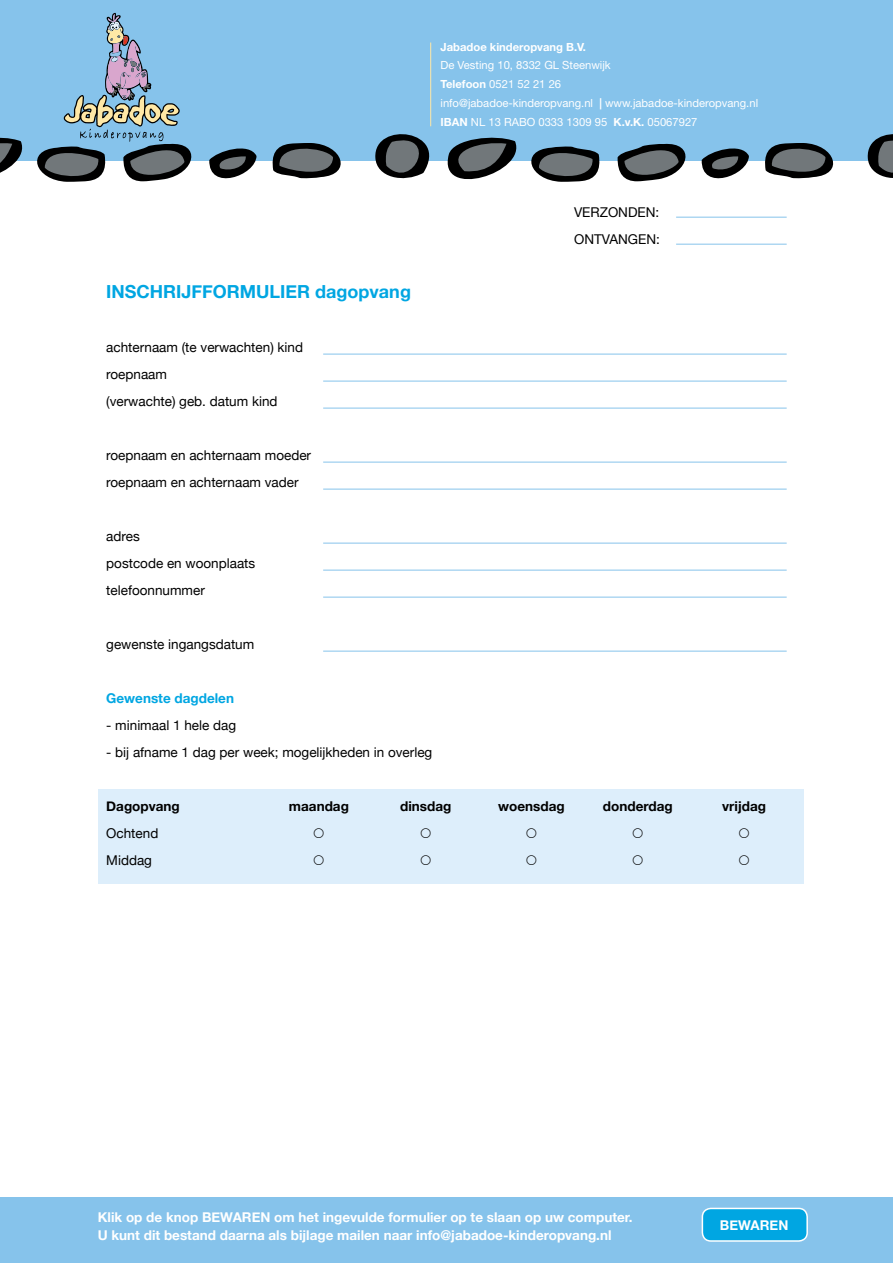
<style>
.page{position:relative;width:893px;height:1263px;background:#fff}
.page>*{position:absolute;margin:0;border:0;box-sizing:border-box;transform-origin:0 0}
.t1{font:700 18px "Helvetica Neue";color:#00a6e2}
.t2{font:13.5px/27px "Helvetica Neue";color:#000}
.t3{font:700 13.5px/18px "Helvetica Neue";color:#fff}
.t4{font:700 13.5px "Helvetica Neue";color:#000}
.t5{font:700 13.5px "Helvetica Neue";color:#00a6e2}
.t6{font:11.25px/18.8px "Helvetica Neue LT Std";color:#fff}
.t7{font:700 11.25px "Helvetica Neue LT Std";color:#fff}
.s1{font-weight:700}
</style>
<div class="page">
<div style="left:98px;top:789px;width:706px;height:95px;background:#ddeefb"></div>
<div style="left:0;top:0;width:893px;height:160px;background:#86c3eb"></div>
<div style="left:0;top:1197px;width:893px;height:66px;background:#86c3eb"></div>
<hr style="left:430px;top:43px;width:1px;height:83px;background:#ffe8a6">
<svg style="left:208px;top:148px;width:48px;height:31px"></svg>
<svg style="left:271px;top:143px;width:82px;height:36px"></svg>
<svg style="left:373px;top:120px;width:228px;height:62px"></svg>
<svg style="left:866px;top:134px;width:27px;height:44px"></svg>
<svg style="left:617px;top:143px;width:132px;height:39px"></svg>
<svg style="left:763px;top:143px;width:83px;height:36px"></svg>
<svg style="left:0;top:13px;width:202px;height:169px"></svg>
<hr style="left:676px;top:217px;width:111px;height:1px;background:#86c3eb">
<hr style="left:676px;top:244px;width:111px;height:1px;background:#86c3eb">
<div style="left:702px;top:1208px;width:105px;height:33px;background:#00a6e2;border-radius:9px"></div>
<div style="left:702px;top:1208px;width:106px;height:34px;border:2px solid #fff;border-radius:9px"></div>
<hr style="left:323px;top:354px;width:464px;height:1px;background:#86c3eb">
<hr style="left:323px;top:381px;width:464px;height:1px;background:#86c3eb">
<hr style="left:323px;top:408px;width:464px;height:1px;background:#86c3eb">
<hr style="left:323px;top:462px;width:464px;height:1px;background:#86c3eb">
<hr style="left:323px;top:489px;width:464px;height:1px;background:#86c3eb">
<hr style="left:323px;top:543px;width:464px;height:1px;background:#86c3eb">
<hr style="left:323px;top:570px;width:464px;height:1px;background:#86c3eb">
<hr style="left:323px;top:597px;width:464px;height:1px;background:#86c3eb">
<hr style="left:323px;top:651px;width:464px;height:1px;background:#86c3eb">
<p class="t7" style="left:441px;top:40px;width:147px">Jabadoe kinderopvang B.V.</p>
<p class="t6" style="left:441px;top:56px;width:319px">De Vesting 10, 8332 GL Steenwijk<br><span class="s1">Telefoon</span> 0521 52 21 26<br>info@jabadoe-kinderopvang.nl <span class="s1">|</span> www.jabadoe-kinderopvang.nl <span class="s1">IBAN</span> NL 13 RABO 0333 1309 95 <span class="s1">K.v.K.</span> 05067927</p>
<h1 class="t1" style="left:106px;top:277px;width:306px">INSCHRIJFFORMULIER dagopvang</h1>
<p class="t2" style="left:106px;top:334px;width:198px">achternaam (te verwachten) kind roepnaam<br>(verwachte) geb. datum kind</p>
<p class="t2" style="left:106px;top:442px;width:206px">roepnaam en achternaam moeder roepnaam en achternaam vader</p>
<p class="t2" style="left:106px;top:523px;width:151px">adres<br>postcode en woonplaats telefoonnummer</p>
<p class="t2" style="left:106px;top:631px;width:150px">gewenste ingangsdatum</p>
<p class="t5" style="left:106px;top:688px;width:129px">Gewenste dagdelen</p>
<p class="t2" style="left:106px;top:712px;width:131px">- minimaal 1 hele dag</p>
<p class="t2" style="left:106px;top:739px;width:328px">- bij afname 1 dag per week; mogelijkheden in overleg</p>
<p class="t2" style="left:574px;top:199px;width:87px">VERZONDEN:<br>ONTVANGEN:</p>
<p class="t4" style="left:106px;top:796px;width:75px">Dagopvang</p>
<p class="t4" style="left:289px;top:796px;width:61px">maandag</p>
<p class="t4" style="left:400px;top:796px;width:53px">dinsdag</p>
<p class="t4" style="left:498px;top:796px;width:68px">woensdag</p>
<p class="t4" style="left:603px;top:796px;width:71px">donderdag</p>
<p class="t4" style="left:722px;top:796px;width:45px">vrijdag</p>
<p class="t2" style="left:106px;top:820px;width:54px">Ochtend<br>Middag</p>
<p class="t3" style="left:98px;top:1208px;width:536px">Klik op de knop BEWAREN om het ingevulde formulier op te slaan op uw computer.<br>U kunt dit bestand daarna als bijlage mailen naar info@jabadoe-kinderopvang.nl</p>
<p class="t3" style="left:720px;top:1216px;width:70px">BEWAREN</p>
</div>
